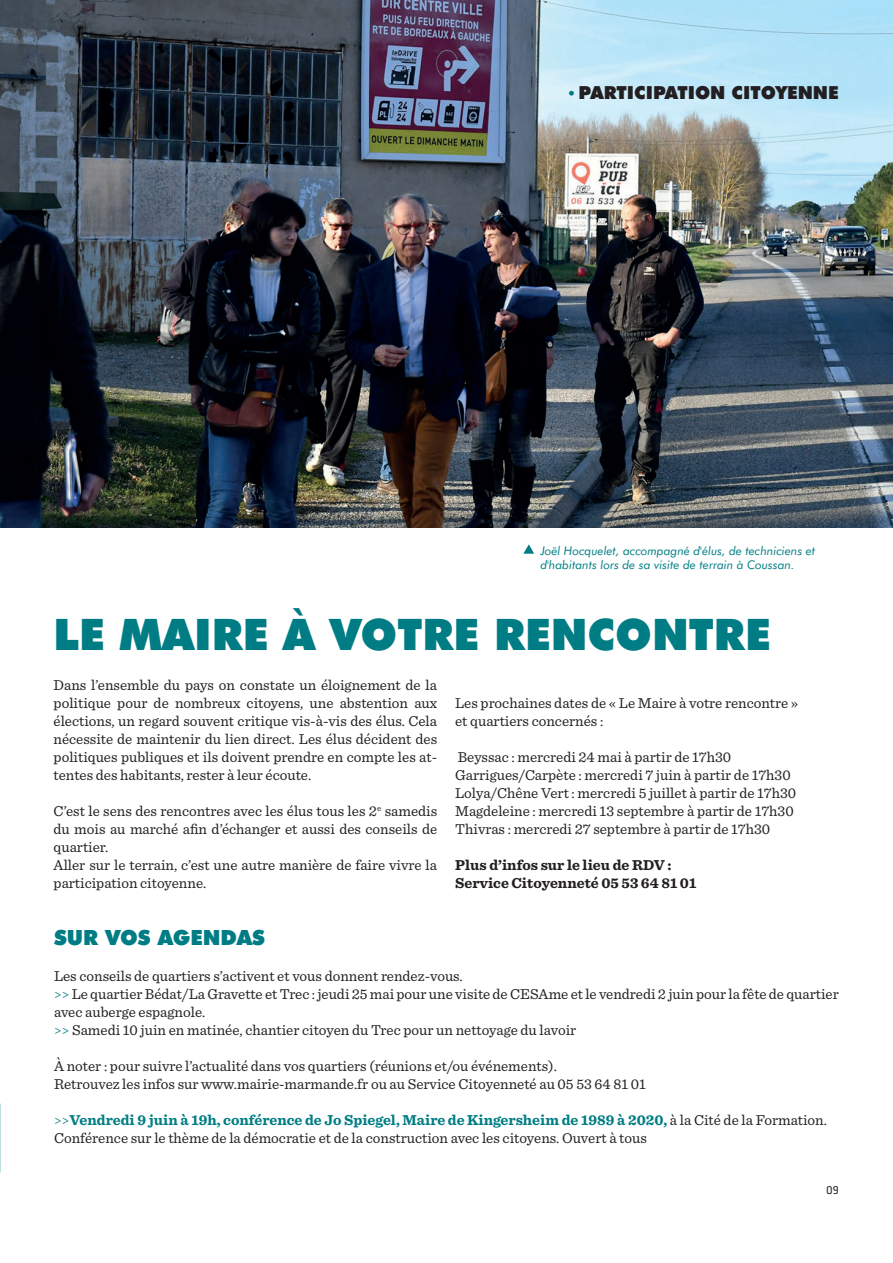
<style>
.page{position:relative;width:893px;height:1263px;background:#fff}
.page>*{position:absolute;margin:0;border:0;box-sizing:border-box;transform-origin:0 0}
.t1{font:900 43.5px "Futura BT";color:#007d84}
.t2{font:900 21px "Futura BT";color:#007d84}
.t3{font:900 18px "Futura BT";color:#231f20}
.t4{font:15px/18px "Sentinel";color:#231f20}
.t5{font:700 15px/18px "Sentinel";color:#231f20}
.t6{font:italic 12px/14.4px "Futura BT";color:#007d84}
.t7{font:12px "Klavika";color:#231f20}
.s1{font-family:"Klavika";font-weight:700;color:#007d84}
.s2{color:#007d84}
.s3{font-weight:700;color:#007d84}
</style>
<div class="page">
<svg style="left:523px;top:544px;width:11px;height:10px"></svg>
<img style="left:0;top:0;width:893px;height:527px">
<img style="left:0;top:361px;width:1px;height:239px">
<p class="t3" style="left:569px;top:82px;width:272px"><span class="s1">•</span> PARTICIPATION CITOYENNE</p>
<p class="t6" style="left:540px;top:543px;width:276px">Joël Hocquelet, accompagné d'élus, de techniciens et d'habitants lors de sa visite de terrain à Coussan.</p>
<h1 class="t1" style="left:54px;top:608px;width:719px">LE MAIRE À VOTRE RENCONTRE</h1>
<p class="t4" style="left:54px;top:675px;width:385px;text-align:justify">Dans l’ensemble du pays on constate un éloignement de la politique pour de nombreux citoyens, une abstention aux élections, un regard souvent critique vis-à-vis des élus. Cela nécessite de maintenir du lien direct. Les élus décident des politiques publiques et ils doivent prendre en compte les at&shy;tentes des habitants, rester à leur écoute.</p>
<p class="t4" style="left:54px;top:801px;width:385px">C’est le sens des rencontres avec les élus tous les 2<sup>e</sup> samedis du mois au marché afin d’échanger et aussi des conseils de quartier.<br>Aller sur le terrain, c’est une autre manière de faire vivre la participation citoyenne.</p>
<p class="t4" style="left:455px;top:693px;width:345px">Les prochaines dates de « Le Maire à votre rencontre » et quartiers concernés :</p>
<p class="t4" style="left:455px;top:747px;width:343px">Beyssac : mercredi 24 mai à partir de 17h30<br>Garrigues/Carpète : mercredi 7 juin à partir de 17h30<br>Lolya/Chêne Vert : mercredi 5 juillet à partir de 17h30<br>Magdeleine : mercredi 13 septembre à partir de 17h30<br>Thivras : mercredi 27 septembre à partir de 17h30</p>
<p class="t5" style="left:455px;top:856px;width:243px">Plus d’infos sur le lieu de RDV :<br>Service Citoyenneté 05 53 64 81 01</p>
<h2 class="t2" style="left:54px;top:925px;width:213px">SUR VOS AGENDAS</h2>
<p class="t4" style="left:54px;top:966px;width:786px">Les conseils de quartiers s’activent et vous donnent rendez-vous.<br><span class="s2">&gt;&gt;</span> Le quartier Bédat/La Gravette et Trec : jeudi 25 mai pour une visite de CESAme et le vendredi 2 juin pour la fête de quartier avec auberge espagnole.<br><span class="s2">&gt;&gt;</span> Samedi 10 juin en matinée, chantier citoyen du Trec pour un nettoyage du lavoir</p>
<p class="t4" style="left:54px;top:1056px;width:593px">À noter : pour suivre l’actualité dans vos quartiers (réunions et/ou événements).<br>Retrouvez les infos sur www.mairie-marmande.fr ou au Service Citoyenneté au 05 53 64 81 01</p>
<p class="t4" style="left:54px;top:1110px;width:774px"><span class="s2">&gt;&gt;</span><span class="s3">Vendredi 9 juin à 19h, conférence de Jo Spiegel, Maire de Kingersheim de 1989 à 2020,</span> à la Cité de la Formation.<br>Conférence sur le thème de la démocratie et de la construction avec les citoyens. Ouvert à tous</p>
<p class="t7" style="left:826px;top:1183px;width:14px">09</p>
</div>
